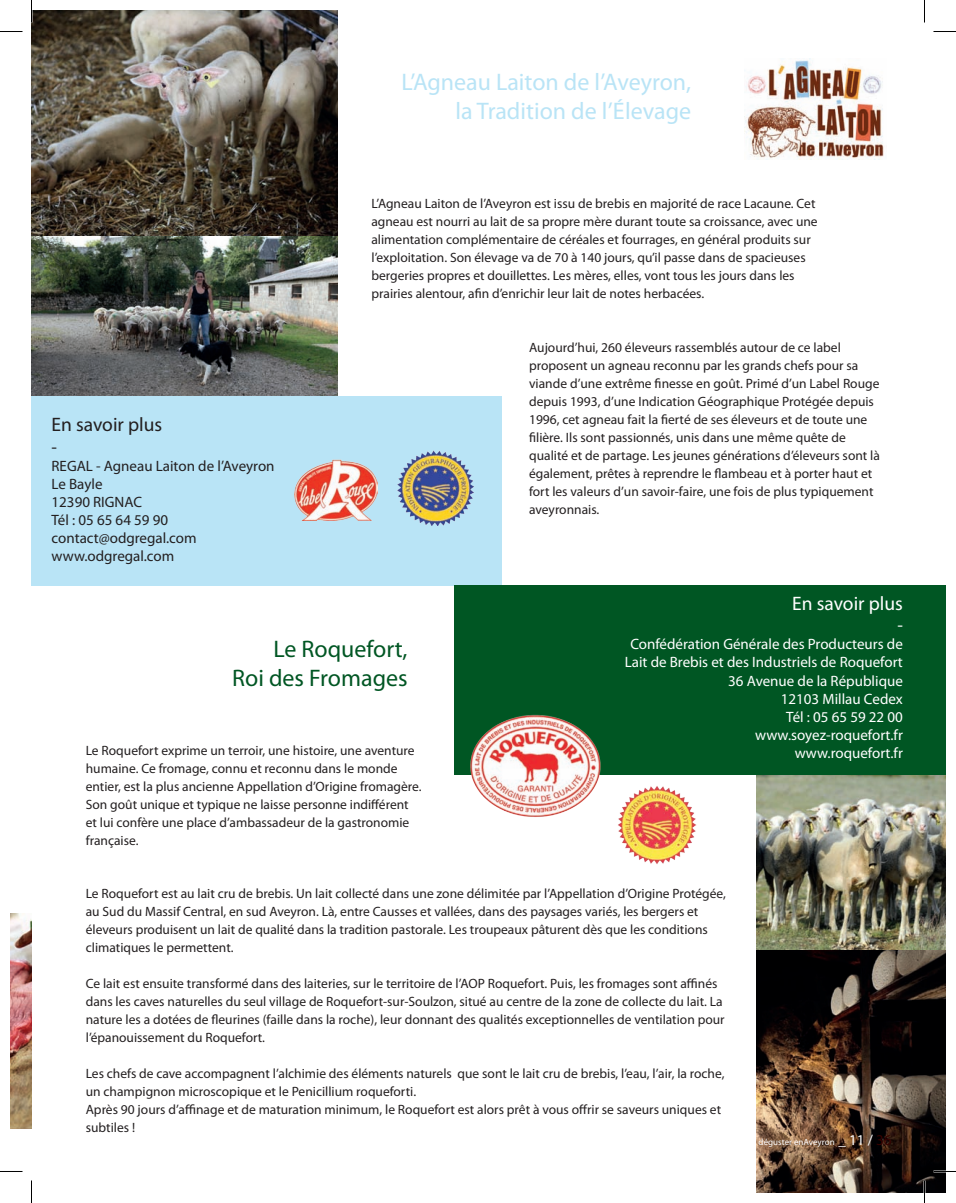
<style>
.page{position:relative;width:956px;height:1203px;background:#fff}
.page>*{position:absolute;margin:0;border:0;box-sizing:border-box;transform-origin:0 0}
.t1{font:24px/28.8px "Myriad Pro";color:#b9e4f6;text-align:right}
.t2{font:24px/28.8px "Myriad Pro";color:#005623;text-align:right}
.t3{font:19.5px "Myriad Pro";color:#fff}
.t4{font:19.5px "Myriad Pro";color:#231f20}
.t5{font:18px "Myriad Pro";color:#fff}
.t6{font:18px "Myriad Pro";color:#231f20}
.t7{font:15px/18px "Myriad Pro";color:#fff;text-align:right}
.t8{font:15px/18px "Myriad Pro";color:#231f20}
.t9{font:13.5px/18px "Myriad Pro";color:#231f20}
.t10{font:9px "Myriad Pro";color:#fff}
.s1{font-size:15px}
.s2{font-size:15px;color:#370200}
</style>
<div class="page">
<img style="left:756px;top:950px;width:190px;height:242px">
<img style="left:756px;top:774px;width:190px;height:176px">
<img style="left:32px;top:236px;width:306px;height:160px">
<div style="left:32px;top:396px;width:470px;height:189px;background:#b9e4f6"></div>
<div style="left:454px;top:585px;width:492px;height:189px;background:#005623"></div>
<img style="left:468px;top:714px;width:135px;height:103px">
<img style="left:745px;top:58px;width:139px;height:101px">
<img style="left:397px;top:450px;width:77px;height:76px">
<img style="left:294px;top:459px;width:84px;height:61px">
<img style="left:32px;top:10px;width:306px;height:226px">
<img style="left:618px;top:786px;width:78px;height:78px">
<img style="left:10px;top:913px;width:22px;height:215px">
<hr style="left:933px;top:1170px;width:23px;height:2px;background:#fff">
<hr style="left:923px;top:1180px;width:2px;height:23px;background:#fff">
<svg style="left:0;top:31px;width:22px;height:1px"></svg>
<svg style="left:933px;top:31px;width:23px;height:1px"></svg>
<svg style="left:0;top:1171px;width:22px;height:1px"></svg>
<svg style="left:933px;top:1171px;width:23px;height:1px"></svg>
<svg style="left:31px;top:0;width:1px;height:22px"></svg>
<svg style="left:31px;top:1180px;width:1px;height:23px"></svg>
<svg style="left:924px;top:0;width:1px;height:22px"></svg>
<svg style="left:924px;top:1180px;width:1px;height:23px"></svg>
<h1 class="t1" style="left:401px;top:67px;width:291px">L’Agneau Laiton de l’Aveyron, la Tradition de l’élevage</h1>
<h2 class="t4" style="left:52px;top:413px;width:112px">En savoir plus</h2>
<h3 class="t6" style="left:52px;top:436px;width:7px">-</h3>
<p class="t8" style="left:52px;top:457px;width:224px">REGAL - Agneau Laiton de l’Aveyron<br>Le Bayle<br>12390 RIGNAC<br>Tél : 05 65 64 59 90 contact@odgregal.com www.odgregal.com</p>
<p class="t9" style="left:371px;top:194px;width:448px">L’Agneau Laiton de l’Aveyron est issu de brebis en majorité de race Lacaune. Cet agneau est nourri au lait de sa propre mère durant toute sa croissance, avec une alimentation complémentaire de céréales et fourrages, en général produits sur l’exploitation. Son élevage va de 70 à 140 jours, qu’il passe dans de spacieuses bergeries propres et douillettes. Les mères, elles, vont tous les jours dans les prairies alentour, afin d’enrichir leur lait de notes herbacées.</p>
<p class="t9" style="left:529px;top:338px;width:352px">Aujourd’hui, 260 éleveurs rassemblés autour de ce label proposent un agneau reconnu par les grands chefs pour sa viande d’une extrême finesse en goût. Primé d’un Label Rouge depuis 1993, d’une Indication Géographique Protégée depuis 1996, cet agneau fait la fierté de ses éleveurs et de toute une filière. Ils sont passionnés, unis dans une même quête de qualité et de partage. Les jeunes générations d’éleveurs sont là également, prêtes à reprendre le flambeau et à porter haut et fort les valeurs d’un savoir-faire, une fois de plus typiquement aveyronnais.</p>
<h1 class="t2" style="left:232px;top:634px;width:177px">Le Roquefort,<br>Roi des Fromages</h1>
<p class="t9" style="left:86px;top:741px;width:337px">Le Roquefort exprime un terroir, une histoire, une aventure humaine. Ce fromage, connu et reconnu dans le monde entier, est la plus ancienne Appellation d’Origine fromagère.<br>Son goût unique et typique ne laisse personne indifférent et lui confère une place d’ambassadeur de la gastronomie française.</p>
<h2 class="t3" style="left:792px;top:591px;width:112px">En savoir plus</h2>
<h3 class="t5" style="left:897px;top:614px;width:7px">-</h3>
<p class="t7" style="left:625px;top:635px;width:280px">Confédération Générale des Producteurs de<br>Lait de Brebis et des Industriels de Roquefort<br>36 Avenue de la République<br>12103 Millau Cedex<br>Tél : 05 65 59 22 00<br>www.soyez-roquefort.fr<br>www.roquefort.fr</p>
<p class="t9" style="left:86px;top:884px;width:642px">Le Roquefort est au lait cru de brebis. Un lait collecté dans une zone délimitée par l’Appellation d’Origine Protégée, au Sud du Massif Central, en sud Aveyron. Là, entre Causses et vallées, dans des paysages variés, les bergers et éleveurs produisent un lait de qualité dans la tradition pastorale. Les troupeaux pâturent dès que les conditions climatiques le permettent.</p>
<p class="t9" style="left:86px;top:974px;width:640px">Ce lait est ensuite transformé dans des laiteries, sur le territoire de l’AOP Roquefort. Puis, les fromages sont affinés dans les caves naturelles du seul village de Roquefort-sur-Soulzon, situé au centre de la zone de collecte du lait. La nature les a dotées de fleurines (faille dans la roche), leur donnant des qualités exceptionnelles de ventilation pour l’épanouissement du Roquefort.</p>
<p class="t9" style="left:86px;top:1064px;width:640px">Les chefs de cave accompagnent l’alchimie des éléments naturels que sont le lait cru de brebis, l’eau, l’air, la roche, un champignon microscopique et le Penicillium roqueforti.<br>Après 90 jours d’affinage et de maturation minimum, le Roquefort est alors prêt à vous offrir se saveurs uniques et subtiles !</p>
<p class="t10" style="left:759px;top:1136px;width:134px">déguster enAveyron <span class="s1">_ 11 /</span> <span class="s2">36</span></p>
</div>
